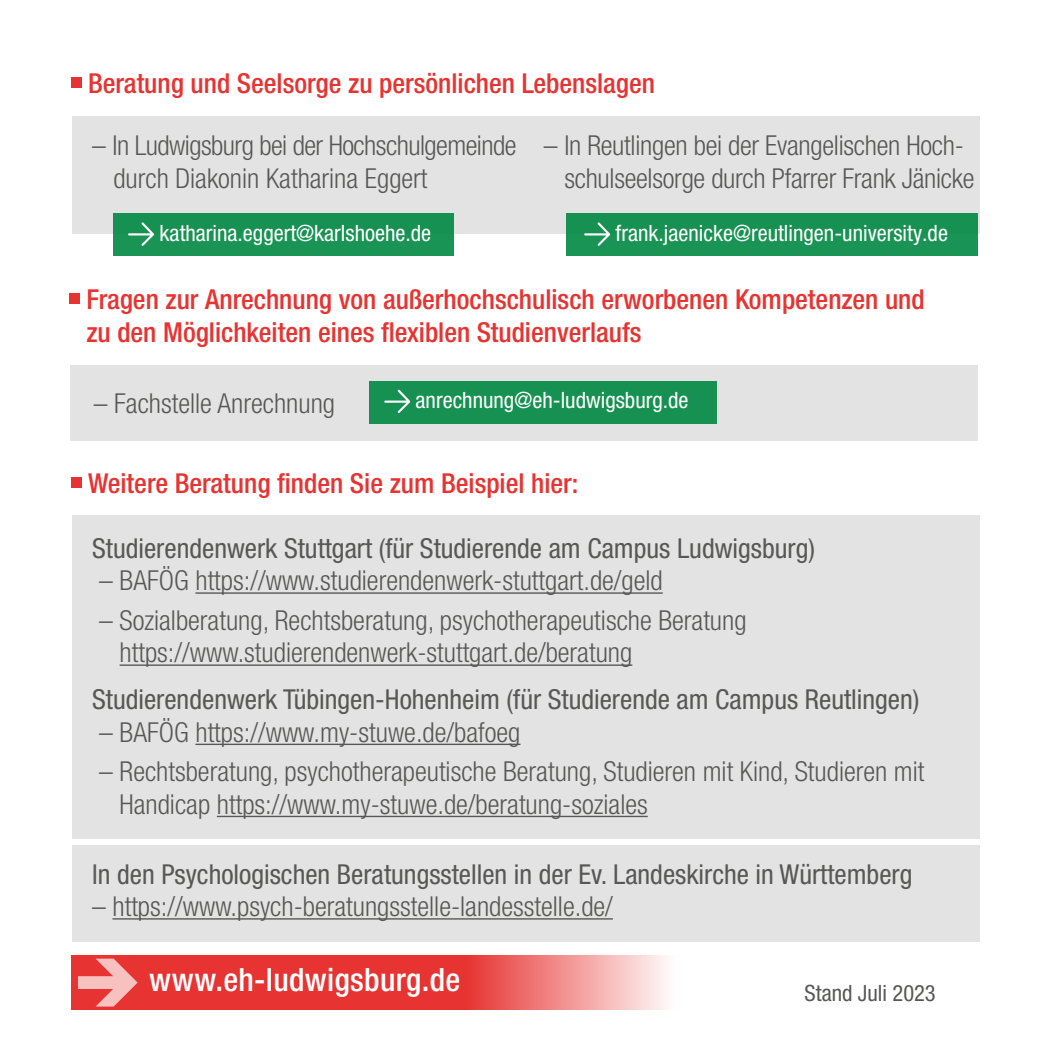
<style>
.page{position:relative;width:1049px;height:1049px;background:#fff}
.page>*{position:absolute;margin:0;border:0;box-sizing:border-box;transform-origin:0 0}
.t1{font:500 condensed 32px "Helvetica Neue LTW1 G";letter-spacing:.01em;color:#fff}
.t2{font:300 condensed 27.5px/32.5px "Helvetica Neue LT";color:#575756}
.t3{font:condensed 27.5px "Helvetica Neue LTW1 G";color:#575756}
.t4{font:500 condensed 27.5px/33px "Helvetica Neue LTW1 G";color:#e73331}
.t5{font:condensed 22.5px "Helvetica Neue LTW1 G";color:#fff}
.t6{font:condensed 22.5px "Helvetica Neue LTW1 G";color:#575756}
.s1{color:#5c5c5b}
</style>
<div class="page">
<div style="left:69px;top:293px;width:11px;height:11px;background:#e73331"></div>
<div style="left:71px;top:365px;width:907px;height:76px;background:#e3e3e3"></div>
<div style="left:369px;top:381px;width:347px;height:42px;background:#179152"></div>
<svg style="left:384px;top:390px;width:26px;height:23px"></svg>
<div style="left:73px;top:515px;width:907px;height:323px;background:#e3e3e3"></div>
<hr style="left:195px;top:592px;width:468px;height:2px;background:#575756">
<hr style="left:120px;top:664px;width:512px;height:2px;background:#575756">
<hr style="left:195px;top:744px;width:325px;height:1px;background:#575756">
<hr style="left:217px;top:816px;width:431px;height:1px;background:#575756">
<div style="left:71px;top:477px;width:10px;height:10px;background:#e73331"></div>
<div style="left:73px;top:116px;width:907px;height:118px;background:#e3e3e3"></div>
<svg style="left:71px;top:955px;width:595px;height:54px;background:#eb5655"></svg>
<svg style="left:78px;top:958px;width:60px;height:48px;background:#ee7573"></svg>
<div style="left:71px;top:77px;width:10px;height:10px;background:#e73331"></div>
<div style="left:566px;top:214px;width:411px;height:42px;background:#1a9455"></div>
<svg style="left:584px;top:222px;width:26px;height:24px"></svg>
<div style="left:113px;top:214px;width:341px;height:42px;background:#1a9455"></div>
<svg style="left:128px;top:222px;width:26px;height:24px"></svg>
<div style="left:73px;top:845px;width:907px;height:97px;background:#e3e3e3"></div>
<hr style="left:112px;top:918px;width:501px;height:1px;background:#575756">
<p class="t4" style="left:88px;top:67px;width:568px">Beratung und Seelsorge zu persönlichen Lebenslagen</p>
<p class="t2" style="left:113px;top:128px;width:852px;text-indent:-21px">– In Ludwigsburg bei der Hochschulgemeinde – In Reutlingen bei der Evangelischen Hoch&shy;durch Diakonin Katharina Eggert</p>
<p class="t2" style="left:564px;top:162px;width:412px">schulseelsorge durch Pfarrer Frank Jänicke</p>
<p class="t5" style="left:159px;top:219px;width:273px">katharina.eggert@karlshoehe.de</p>
<p class="t5" style="left:615px;top:219px;width:334px">frank.jaenicke@reutlingen-university.de</p>
<p class="t4" style="left:86px;top:283px;width:840px">Fragen zur Anrechnung von außerhochschulisch erworbenen Kompetenzen und zu den Möglichkeiten eines flexiblen Studienverlaufs</p>
<p class="t2" style="left:94px;top:386px;width:243px">– Fachstelle Anrechnung</p>
<p class="t5" style="left:416px;top:386px;width:274px">anrechnung@eh-ludwigsburg.de</p>
<p class="t4" style="left:88px;top:466px;width:492px">Weitere Beratung finden Sie zum Beispiel hier:</p>
<p class="t3" style="left:92px;top:532px;width:724px">Studierendenwerk Stuttgart (für Studierende am Campus Ludwigsburg)</p>
<p class="t2" style="left:99px;top:564px;width:565px">– BAFÖG https://www.studierendenwerk-stuttgart.de/geld</p>
<p class="t2" style="left:120px;top:604px;width:628px;text-indent:-20px">– Sozialberatung, Rechtsberatung, psychotherapeutische Beratung https://www.studierendenwerk-stuttgart.de/beratung</p>
<p class="t3" style="left:92px;top:683px;width:829px">Studierendenwerk Tübingen-Hohenheim (für Studierende am Campus Reutlingen)</p>
<p class="t2" style="left:99px;top:715px;width:423px">– BAFÖG https://www.my-stuwe.de/bafoeg</p>
<p class="t2" style="left:120px;top:755px;width:806px;text-indent:-20px">– Rechtsberatung, psychotherapeutische Beratung, Studieren mit Kind, Studieren mit<br>Handicap https://www.my-stuwe.de/beratung-soziales</p>
<p class="t3" style="left:92px;top:858px;width:822px"><span class="s1">I</span>n den Psychologischen Beratungsstellen in der Ev. Landeskirche in Württemberg</p>
<p class="t2" style="left:92px;top:890px;width:522px">– https://www.psych-beratungsstelle-landesstelle.de/</p>
<p class="t1" style="left:149px;top:961px;width:313px">www.eh-ludwigsburg.de</p>
<p class="t6" style="left:805px;top:980px;width:133px">Stand Juli 2023</p>
</div>
